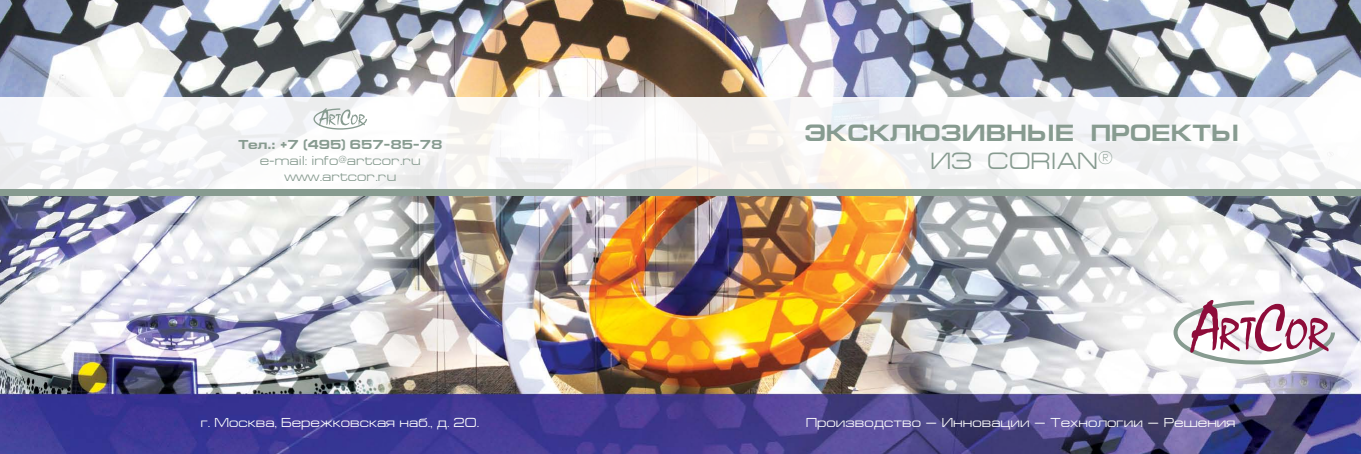
<style>
.page{position:relative;width:1361px;height:454px;background:#fff}
.page>*{position:absolute;margin:0;border:0;box-sizing:border-box;transform-origin:0 0}
.t1{font:700 23.5px "Europe Ext";color:#879b90}
.t2{font:23.5px "Europe Ext";color:#879b90}
.t3{font:13px "Europe Ext";color:#fff}
.t4{font:13px/15.6px "Europe Ext";color:#879b90;text-align:center}
.t5{font:700 13px "Europe Ext";color:#879b90}
</style>
<div class="page">
<img style="left:0;top:0;width:1361px;height:454px">
<svg style="left:1173px;top:300px;width:162px;height:64px"></svg>
<div style="left:0;top:97px;width:1361px;height:95px;background:linear-gradient(to right,#f4f5f5,#f5f5f4)"></div>
<svg style="left:313px;top:108px;width:54px;height:22px"></svg>
<div style="left:0;top:190px;width:1361px;height:6px;background:#879b90"></div>
<p class="t5" style="left:238px;top:137px;width:206px">Тел.: +7 (495) 657−85−78</p>
<p class="t4" style="left:260px;top:153px;width:162px">e-mail: info@artcor.ru www.artcor.ru</p>
<h1 class="t1" style="left:804px;top:119px;width:436px">ЭКСКЛЮЗИВНЫЕ ПРОЕКТЫ</h1>
<h1 class="t2" style="left:930px;top:148px;width:184px">ИЗ CORIAN®</h1>
<p class="t3" style="left:201px;top:415px;width:280px">г. Москва, Бережковская наб., д. 20.</p>
<p class="t3" style="left:806px;top:415px;width:431px">Производство — Инновации — Технологии — Решения</p>
</div>
